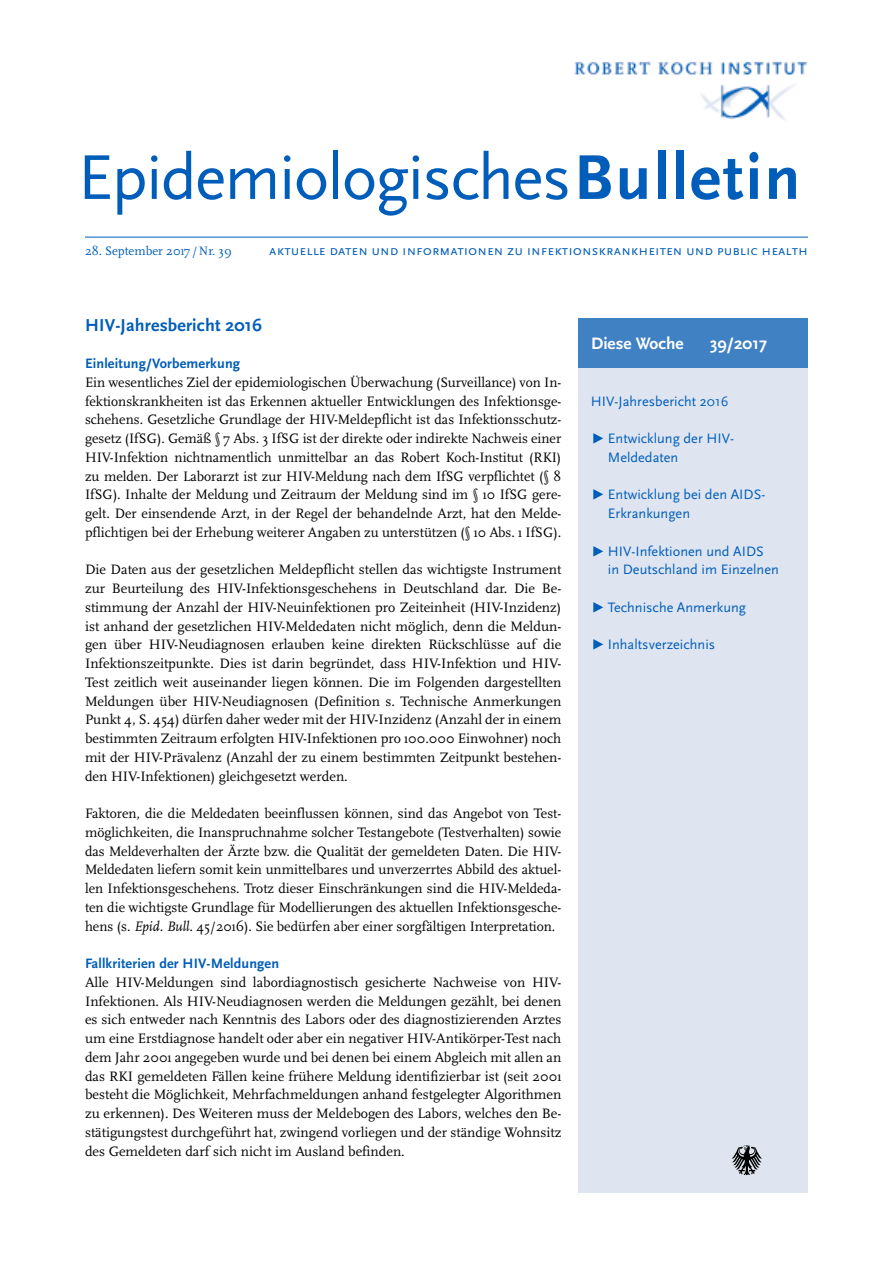
<style>
.page{position:relative;width:893px;height:1263px;background:#fff}
.page>*{position:absolute;margin:0;border:0;box-sizing:border-box;transform-origin:0 0}
.t1{font:66px "Scala Sans Pro";letter-spacing:-.02em;color:#005db9}
.t2{font:700 18px "Scala Sans Pro";letter-spacing:.01em;color:#005db9}
.t3{font:700 17.25px "Scala Sans Pro";color:#fff}
.t4{font:14.25px/18.8px "Scala Pro";color:#000;text-align:justify}
.t5{font:14.25px/18.8px "Scala Sans Pro";color:#005db9}
.t6{font:700 14.25px "Scala Sans Pro";letter-spacing:.01em;color:#005db9}
.t7{font:12.75px "Scala Pro";color:#005db9}
.s1{font-weight:700}
.s2{font-style:italic}
</style>
<div class="page">
<hr style="left:85px;top:237px;width:723px;height:1px;background:#005db9">
<img style="left:574px;top:61px;width:234px;height:59px">
<div style="left:578px;top:318px;width:230px;height:875px;background:#dee5f0"></div>
<div style="left:578px;top:318px;width:230px;height:50px;background:#4081c3"></div>
<svg style="left:732px;top:1145px;width:30px;height:30px"></svg>
<h1 class="t1" style="left:78px;top:139px;width:724px">Epidemiologisches<span class="s1">Bulletin</span></h1>
<p class="t7" style="left:85px;top:243px;width:148px">28. September 2017 /Nr. 39</p>
<p class="t5" style="left:269px;top:241px;width:540px">aktuelle daten und informationen zu infektionskrankheiten und public health</p>
<p class="t2" style="left:85px;top:314px;width:178px">HIV-Jahresbericht 2016</p>
<p class="t6" style="left:85px;top:355px;width:157px">Einleitung/Vorbemerkung</p>
<p class="t4" style="left:85px;top:373px;width:478px">Ein wesentliches Ziel der epidemiologischen Überwachung (Surveillance) von In&shy;fektionskrankheiten ist das Erkennen aktueller Entwicklungen des Infektionsge&shy;schehens. Gesetzliche Grundlage der HIV-Meldepflicht ist das Infektionsschutz&shy;gesetz (IfSG). Gemäß § 7 Abs. 3 IfSG ist der direkte oder indirekte Nachweis einer HIV-Infektion nichtnamentlich unmittelbar an das Robert Koch-Institut (RKI) zu melden. Der Laborarzt ist zur HIV-Meldung nach dem IfSG verpflichtet (§ 8<br>IfSG). Inhalte der Meldung und Zeitraum der Meldung sind im § 10 IfSG gere&shy;gelt. Der einsendende Arzt, in der Regel der behandelnde Arzt, hat den Melde&shy;pflichtigen bei der Erhebung weiterer Angaben zu unterstützen (§ 10 Abs. 1 IfSG).</p>
<p class="t4" style="left:85px;top:560px;width:478px">Die Daten aus der gesetzlichen Meldepflicht stellen das wichtigste Instrument zur Beurteilung des HIV-Infektionsgeschehens in Deutschland dar. Die Be&shy;stimmung der Anzahl der HIV-Neuinfektionen pro Zeiteinheit (HIV-Inzidenz) ist anhand der gesetzlichen HIV-Meldedaten nicht möglich, denn die Meldun&shy;gen über HIV-Neudiagnosen erlauben keine direkten Rückschlüsse auf die Infektionszeitpunkte. Dies ist darin begründet, dass HIV-Infektion und HIV-Test zeitlich weit auseinander liegen können. Die im Folgenden dargestellten Meldungen über HIV-Neudiagnosen (Definition s. Technische Anmerkungen Punkt 4, S. 454) dürfen daher weder mit der HIV-Inzidenz (Anzahl der in einem bestimmten Zeitraum erfolgten HIV-Infektionen pro 100.000 Einwohner) noch mit der HIV-Prävalenz (Anzahl der zu einem bestimmten Zeitpunkt bestehen&shy;den HIV-Infektionen) gleichgesetzt werden.</p>
<p class="t4" style="left:85px;top:804px;width:478px">Faktoren, die die Meldedaten beeinflussen können, sind das Angebot von Test&shy;möglichkeiten, die Inanspruchnahme solcher Testangebote (Testverhalten) sowie das Meldeverhalten der Ärzte bzw. die Qualität der gemeldeten Daten. Die HIV-Meldedaten liefern somit kein unmittelbares und unverzerrtes Abbild des aktuel&shy;len Infektionsgeschehens. Trotz dieser Einschränkungen sind die HIV-Meldeda&shy;ten die wichtigste Grundlage für Modellierungen des aktuellen Infektionsgesche&shy;hens (s. <span class="s2">Epid. Bull.</span> 45/2016). Sie bedürfen aber einer sorgfältigen Interpretation.</p>
<p class="t6" style="left:85px;top:955px;width:196px">Fallkriterien der HIV-Meldungen</p>
<p class="t4" style="left:85px;top:973px;width:478px">Alle HIV-Meldungen sind labordiagnostisch gesicherte Nachweise von HIV-Infektionen. Als HIV-Neudiagnosen werden die Meldungen gezählt, bei denen es sich entweder nach Kenntnis des Labors oder des diagnostizierenden Arztes um eine Erstdiagnose handelt oder aber ein negativer HIV-Antikörper-Test nach dem Jahr 2001 angegeben wurde und bei denen bei einem Abgleich mit allen an das RKI gemeldeten Fällen keine frühere Meldung identifizierbar ist (seit 2001 besteht die Möglichkeit, Mehrfachmeldungen anhand festgelegter Algorithmen zu erkennen). Des Weiteren muss der Meldebogen des Labors, welches den Be&shy;stätigungstest durchgeführt hat, zwingend vorliegen und der ständige Wohnsitz des Gemeldeten darf sich nicht im Ausland befinden.</p>
<p class="t3" style="left:591px;top:334px;width:94px">Diese Woche</p>
<p class="t3" style="left:710px;top:334px;width:58px">39/2017</p>
<p class="t5" style="left:591px;top:391px;width:139px">HIV-Jahresbericht 2016</p>
<p class="t5" style="left:608px;top:429px;width:128px;text-indent:-17px">▶ Entwicklung der HIV-<br>Meldedaten</p>
<p class="t5" style="left:608px;top:485px;width:159px;text-indent:-17px">▶ Entwicklung bei den AIDS-<br>Erkrankungen</p>
<p class="t5" style="left:608px;top:542px;width:173px;text-indent:-17px">▶ HIV-Infektionen und AIDS<br>in Deutschland im Einzelnen</p>
<p class="t5" style="left:591px;top:598px;width:157px">▶ Technische Anmerkung</p>
<p class="t5" style="left:591px;top:635px;width:126px">▶ Inhaltsverzeichnis</p>
</div>
